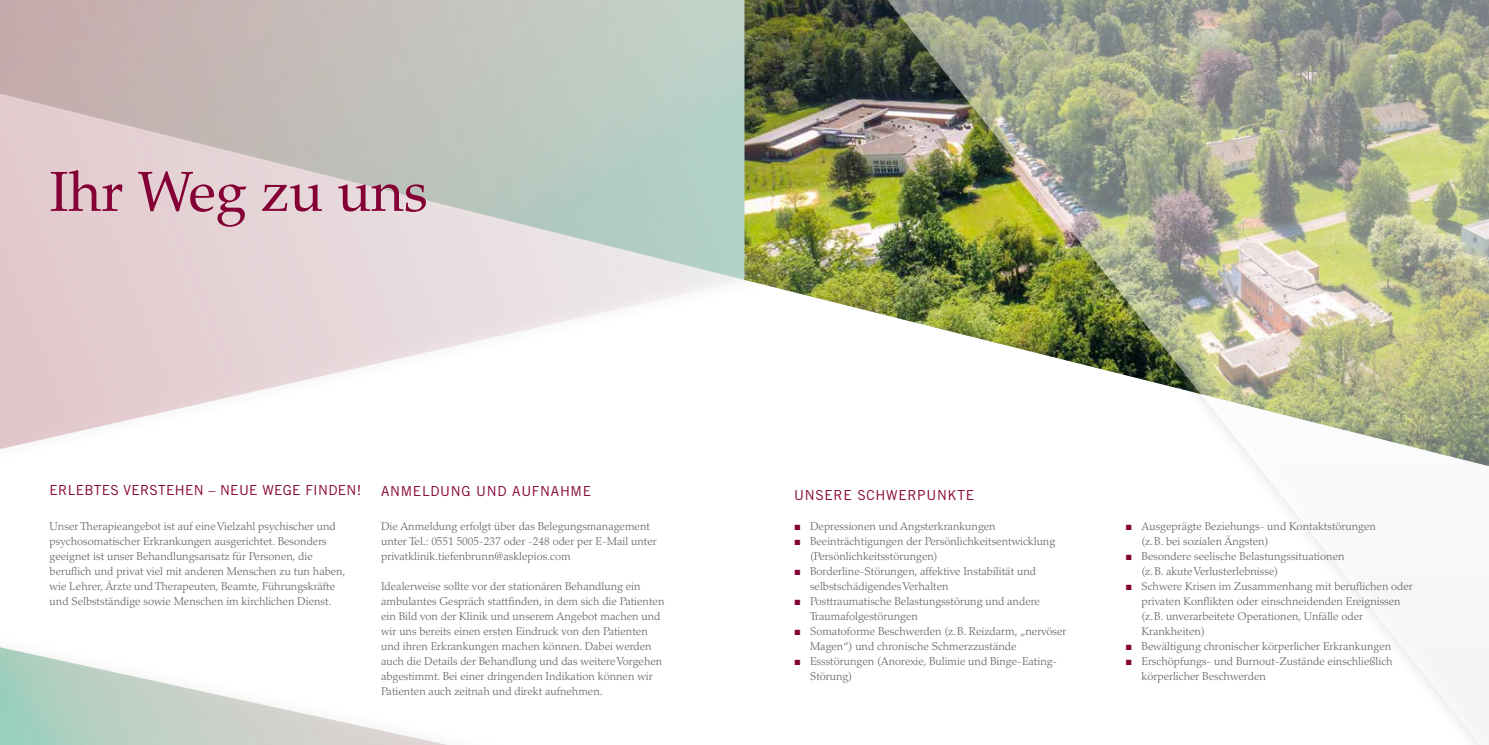
<style>
.page{position:relative;width:1489px;height:745px;background:#fff}
.page>*{position:absolute;margin:0;border:0;box-sizing:border-box;transform-origin:0 0}
.t1{font:56.25px "Palatino LT Std";color:#840034}
.t2{font:13.75px "Trade Gothic LT Std";letter-spacing:.05em;color:#840034}
.t3{font:13.75px "Trade Gothic LT Std";letter-spacing:.02em;color:#840034}
.t4{font:300 11.25px/15px "Palatino LT Std";color:#646567}
.s1{font-family:"Arial";font-weight:400;color:#840034}
</style>
<div class="page">
<svg style="left:0;top:0;width:744px;height:449px"></svg>
<img style="left:744px;top:0;width:58px;height:295px">
<img style="left:816px;top:0;width:672px;height:744px">
<div style="left:0;top:624px;width:942px;height:120px;background:#fff"></div>
<svg style="left:0;top:647px;width:443px;height:97px"></svg>
<h1 class="t1" style="left:50px;top:158px;width:379px">Ihr Weg zu uns</h1>
<p class="t3" style="left:50px;top:481px;width:313px">ERLEBTES VERSTEHEN – NEUE WEGE FINDEN!</p>
<p class="t4" style="left:50px;top:518px;width:297px">Unser Therapieangebot ist auf eine Vielzahl psychischer und psychosomatischer Erkrankungen ausgerichtet. Besonders geeignet ist unser Behandlungsansatz für Personen, die beruflich und privat viel mit anderen Menschen zu tun haben, wie Lehrer, Ärzte und Therapeuten, Beamte, Führungskräfte und Selbstständige sowie Menschen im kirchlichen Dienst.</p>
<p class="t2" style="left:381px;top:482px;width:211px">ANMELDUNG UND AUFNAHME</p>
<p class="t4" style="left:381px;top:518px;width:277px">Die Anmeldung erfolgt über das Belegungsmanagement unter Tel.: 0551 5005-237 oder -248 oder per E-Mail unter privatklinik.tiefenbrunn@asklepios.com</p>
<p class="t4" style="left:381px;top:578px;width:285px">Idealerweise sollte vor der stationären Behandlung ein ambulantes Gespräch stattfinden, in dem sich die Patienten ein Bild von der Klinik und unserem Angebot machen und wir uns bereits einen ersten Eindruck von den Patienten und ihren Erkrankungen machen können. Dabei werden auch die Details der Behandlung und das weitere Vorgehen abgestimmt. Bei einer dringenden Indikation können wir Patienten auch zeitnah und direkt aufnehmen.</p>
<p class="t2" style="left:794px;top:486px;width:182px">UNSERE SCHWERPUNKTE</p>
<p class="t4" style="left:794px;top:518px;width:203px"><span class="s1">■</span> Depressionen und Angsterkrankungen</p>
<p class="t4" style="left:810px;top:533px;width:247px;text-indent:-16px"><span class="s1">■</span> Beeinträchtigungen der Persönlichkeitsentwicklung (Persönlichkeitsstörungen)</p>
<p class="t4" style="left:810px;top:563px;width:227px;text-indent:-16px"><span class="s1">■</span> Borderline-Störungen, affektive Instabilität und selbstschädigendes Verhalten</p>
<p class="t4" style="left:810px;top:593px;width:231px;text-indent:-16px"><span class="s1">■</span> Posttraumatische Belastungsstörung und andere<br>Traumafolgestörungen</p>
<p class="t4" style="left:810px;top:623px;width:258px;text-indent:-16px"><span class="s1">■</span> Somatoforme Beschwerden (z.B. Reizdarm, „nervöser<br>Magen“) und chronische Schmerzzustände</p>
<p class="t4" style="left:810px;top:653px;width:249px;text-indent:-16px"><span class="s1">■</span> Essstörungen (Anorexie, Bulimie und Binge-Eating-<br>Störung)</p>
<p class="t4" style="left:1141px;top:518px;width:236px;text-indent:-16px"><span class="s1">■</span> Ausgeprägte Beziehungs- und Kontaktstörungen (z.B. bei sozialen Ängsten)</p>
<p class="t4" style="left:1141px;top:548px;width:204px;text-indent:-16px"><span class="s1">■</span> Besondere seelische Belastungssituationen (z.B. akute Verlusterlebnisse)</p>
<p class="t4" style="left:1141px;top:578px;width:273px;text-indent:-16px"><span class="s1">■</span> Schwere Krisen im Zusammenhang mit beruflichen oder privaten Konflikten oder einschneidenden Ereignissen (z.B. unverarbeitete Operationen, Unfälle oder Krankheiten)</p>
<p class="t4" style="left:1125px;top:638px;width:267px"><span class="s1">■</span> Bewältigung chronischer körperlicher Erkrankungen</p>
<p class="t4" style="left:1141px;top:653px;width:252px;text-indent:-16px"><span class="s1">■</span> Erschöpfungs- und Burnout-Zustände einschließlich körperlicher Beschwerden</p>
</div>
